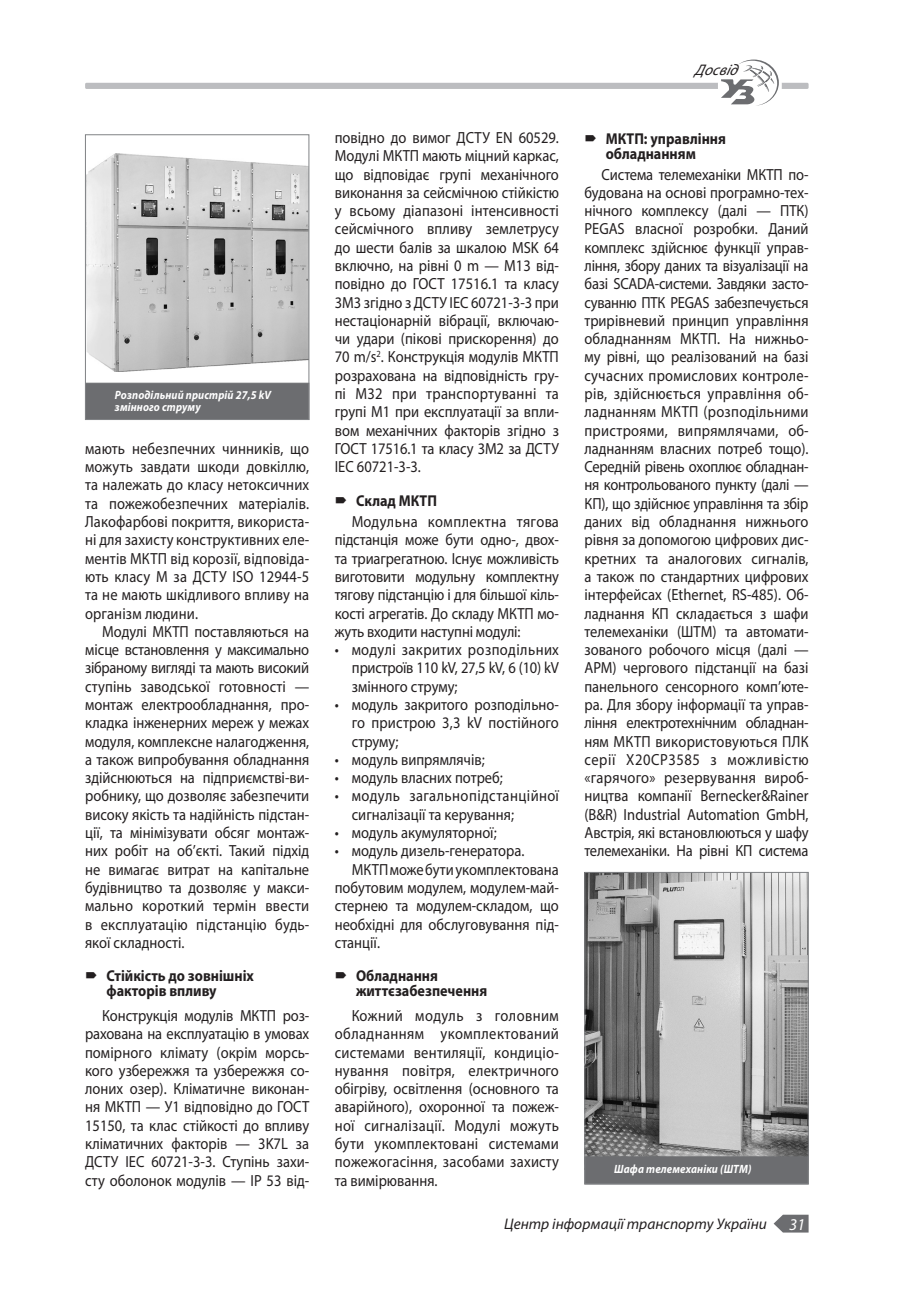
<style>
.page{position:relative;width:915px;height:1306px;background:#fff}
.page>*{position:absolute;margin:0;border:0;box-sizing:border-box;transform-origin:0 0}
.t1{font:italic 16.5px "Myriad Pro";color:#fff}
.Основной_текст{font:16.2px/18.3px "Myriad Pro";color:#231f20;text-align:justify;scale:.9 1}
.t2{font:700 15.75px/15px "Myriad Pro";color:#231f20;scale:.9 1}
.t3{font:italic 15.3px "Myriad Pro";color:#231f20}
.Рисунок{font:italic 700 12px/12px "Myriad Pro";letter-spacing:.01em;color:#fff;scale:.9 1}
</style>
<div class="page">
<img style="left:87px;top:153px;width:220px;height:218px">
<div style="left:85px;top:383px;width:224px;height:37px;background:#6c6d70"></div>
<img style="left:586px;top:874px;width:220px;height:282px">
<div style="left:584px;top:1156px;width:224px;height:28px;background:#6c6d70;border:1px solid #6c6d70"></div>
<div style="left:85px;top:134px;width:224px;height:286px;border:1px solid #808285"></div>
<div style="left:584px;top:872px;width:224px;height:312px;border:1px solid #808285"></div>
<div style="left:85px;top:83px;width:723px;height:6px;background:#bcbdc0;border-radius:2px"></div>
<svg style="left:717px;top:81px;width:64px;height:9px"></svg>
<svg style="left:720px;top:60px;width:58px;height:46px"></svg>
<svg style="left:773px;top:1214px;width:35px;height:18px"></svg>
<p class="Рисунок" style="left:115px;top:388px;width:175px">Розподільний пристрій 27,5 kV змінного струму</p>
<p class="Основной_текст" style="left:85px;top:439px;width:250px">мають небезпечних чинників, що можуть завдати шкоди довкіллю, та належать до класу нетоксичних та пожежобезпечних матеріалів.<br>Лакофарбові покриття, використа&shy;ні для захисту конструктивних еле&shy;ментів МКТП від корозії, відповіда&shy;ють класу М за ДСТУ ISO 12944-5 та не мають шкідливого впливу на організм людини.</p>
<p class="Основной_текст" style="left:85px;top:622px;width:250px;text-indent:17px">Модулі МКТП поставляються на місце встановлення у максимально зібраному вигляді та мають високий ступінь заводської готовності — монтаж електрообладнання, про&shy;кладка інженерних мереж у межах модуля, комплексне налагодження, а також випробування обладнання здійснюються на підприємстві-ви&shy;робнику, що дозволяє забезпечити високу якість та надійність підстан&shy;ції, та мінімізувати обсяг монтаж&shy;них робіт на об’єкті. Такий підхід не вимагає витрат на капітальне будівництво та дозволяє у макси&shy;мально короткий термін ввести в експлуатацію підстанцію будь&shy;якої складності.</p>
<p class="t2" style="left:106px;top:967px;width:165px">Стійкість до зовнішніх факторів впливу</p>
<p class="Основной_текст" style="left:85px;top:1006px;width:250px;text-indent:17px">Конструкція модулів МКТП роз&shy;рахована на експлуатацію в умовах помірного клімату (окрім морсь&shy;кого узбережжя та узбережжя со&shy;лоних озер). Кліматичне виконан&shy;ня МКТП — У1 відповідно до ГОСТ 15150, та клас стійкості до впливу кліматичних факторів — 3K7L за ДСТУ ІЕС 60721-3-3. Ступінь захи&shy;сту оболонок модулів — IP 53 від-</p>
<p class="Основной_текст" style="left:334px;top:128px;width:250px">повідно до вимог ДСТУ EN 60529.<br>Модулі МКТП мають міцний каркас, що відповідає групі механічного виконання за сейсмічною стійкістю у всьому діапазоні інтенсивності сейсмічного впливу землетрусу до шести балів за шкалою MSK 64 включно, на рівні 0 m — М13 від&shy;повідно до ГОСТ 17516.1 та класу 3M3 згідно з ДСТУ ІЕС 60721-3-3 при нестаціонарній вібрації, включаю&shy;чи удари (пікові прискорення) до 70 m/s<sup>2</sup>. Конструкція модулів МКТП розрахована на відповідність гру&shy;пі М32 при транспортуванні та групі М1 при експлуатації за впли&shy;вом механічних факторів згідно з ГОСТ 17516.1 та класу 3M2 за ДСТУ ІЕС 60721-3-3.</p>
<p class="t2" style="left:356px;top:492px;width:91px">Склад МКТП</p>
<p class="Основной_текст" style="left:334px;top:512px;width:250px;text-indent:17px">Модульна комплектна тягова підстанція може бути одно-, двох&shy;та триагрегатною. Існує можливість виготовити модульну комплектну тягову підстанцію і для більшої кіль&shy;кості агрегатів. До складу МКТП мо&shy;жуть входити наступні модулі:</p>
<p class="Основной_текст" style="left:351px;top:640px;width:231px;text-indent:-17px">• модулі закритих розподільних пристроїв 110 kV, 27,5 kV, 6 (10) kV змінного струму;</p>
<p class="Основной_текст" style="left:351px;top:695px;width:231px;text-indent:-17px">• модуль закритого розподільно&shy;го пристрою 3,3 kV постійного струму;</p>
<p class="Основной_текст" style="left:334px;top:750px;width:168px">• модуль випрямлячів;</p>
<p class="Основной_текст" style="left:334px;top:768px;width:188px">• модуль власних потреб;</p>
<p class="Основной_текст" style="left:351px;top:786px;width:231px;text-indent:-17px">• модуль загальнопідстанційної сигналізації та керування;</p>
<p class="Основной_текст" style="left:334px;top:823px;width:181px">• модуль акумуляторної;</p>
<p class="Основной_текст" style="left:334px;top:841px;width:212px">• модуль дизель-генератора.</p>
<p class="Основной_текст" style="left:334px;top:859px;width:250px;text-indent:17px">МКТП може бути укомплектована побутовим модулем, модулем-май&shy;стернею та модулем-складом, що необхідні для обслуговування під&shy;станції.</p>
<p class="t2" style="left:356px;top:967px;width:147px">Обладнання життєзабезпечення</p>
<p class="Основной_текст" style="left:334px;top:1006px;width:250px;text-indent:17px">Кожний модуль з головним обладнанням укомплектований системами вентиляції, кондиціо&shy;нування повітря, електричного обігріву, освітлення (основного та аварійного), охоронної та пожеж&shy;ної сигналізації. Модулі можуть бути укомплектовані системами пожежогасіння, засобами захисту та вимірювання.</p>
<p class="t3" style="left:694px;top:61px;width:49px">Досвід</p>
<p class="t2" style="left:605px;top:130px;width:135px">МКТП: управління обладнанням</p>
<p class="Основной_текст" style="left:584px;top:165px;width:250px;text-indent:17px">Система телемеханіки МКТП по&shy;будована на основі програмно-тех&shy;нічного комплексу (далі — ПТК)<br>PEGAS власної розробки. Даний комплекс здійснює функції управ&shy;ління, збору даних та візуалізації на базі SСADA-системи. Завдяки засто&shy;суванню ПТК PEGAS забезпечується трирівневий принцип управління обладнанням МКТП. На нижньо&shy;му рівні, що реалізований на базі сучасних промислових контроле&shy;рів, здійснюється управління об&shy;ладнанням МКТП (розподільними пристроями, випрямлячами, об&shy;ладнанням власних потреб тощо).<br>Середній рівень охоплює обладнан&shy;ня контрольованого пункту (далі — КП), що здійснює управління та збір даних від обладнання нижнього рівня за допомогою цифрових дис&shy;кретних та аналогових сигналів, а також по стандартних цифрових інтерфейсах (Ethernet, RS-485). Об&shy;ладнання КП складається з шафи телемеханіки (ШТМ) та автомати&shy;зованого робочого місця (далі — АРМ) чергового підстанції на базі панельного сенсорного комп’юте&shy;ра. Для збору інформації та управ&shy;ління електротехнічним обладнан&shy;ням МКТП використовуються ПЛК серії X20CP3585 з можливістю «гарячого» резервування вироб&shy;ництва компанії Bernecker&amp;Rainer (B&amp;R) Industrial Automation GmbH, Австрія, які встановлюються у шафу телемеханіки. На рівні КП система</p>
<p class="Рисунок" style="left:614px;top:1162px;width:154px">Шафа телемеханіки (ШТМ)</p>
<p class="t3" style="left:504px;top:1214px;width:264px">Центр інформації транспорту України</p>
<p class="t1" style="left:788px;top:1213px;width:18px">31</p>
</div>
